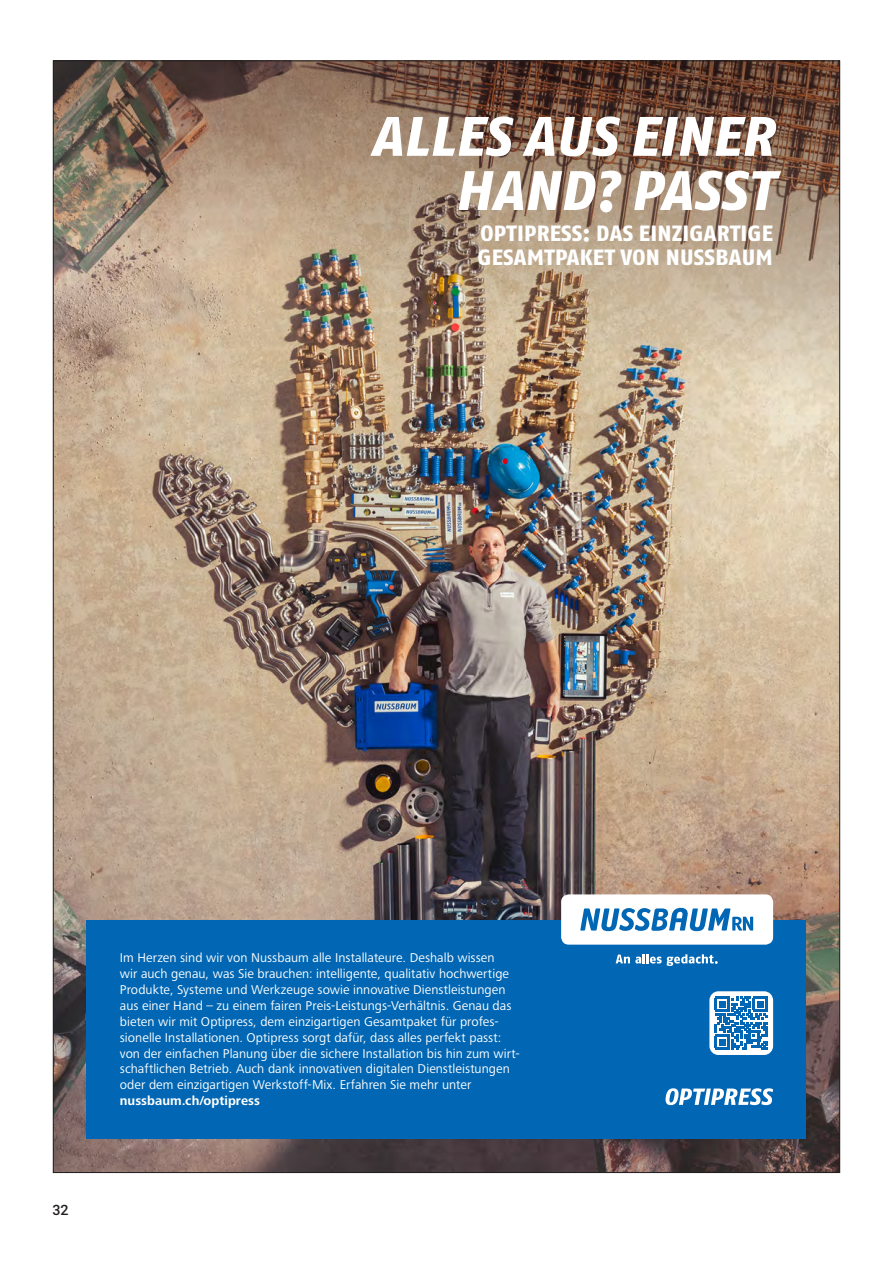
<style>
.page{position:relative;width:893px;height:1263px;background:#fff}
.page>*{position:absolute;margin:0;border:0;box-sizing:border-box;transform-origin:0 0}
.t1{font:italic 800 55.5px/54.2px "Fago Pro";letter-spacing:.01em;color:#fff;text-align:right}
.t2{font:800 22.05px/24.2px "Fago Pro";letter-spacing:.01em;color:#fff}
.t3{font:500 14.25px "Roboto";color:#231f20}
.t4{font:13.2px/15.9px "Frutiger Next LTW1 G";letter-spacing:.005em;color:#fff}
.t5{font:700 13.2px "Frutiger Next LTW1 G";letter-spacing:.005em;color:#fff}
</style>
<div class="page">
<img style="left:55px;top:469px;width:783px;height:702px">
<div style="left:87px;top:919px;width:719px;height:219px;background:#0166b3"></div>
<div style="left:561px;top:894px;width:212px;height:51px;background:#fff;border-radius:8px"></div>
<svg style="left:580px;top:908px;width:173px;height:23px"></svg>
<svg style="left:616px;top:954px;width:102px;height:12px"></svg>
<svg style="left:666px;top:1088px;width:107px;height:17px"></svg>
<div style="left:709px;top:991px;width:64px;height:64px;background:#fff;border-radius:9px"></div>
<svg style="left:715px;top:997px;width:53px;height:52px"></svg>
<img style="left:55px;top:63px;width:783px;height:406px">
<h1 class="t1" style="left:370px;top:109px;width:404px">ALLES AUS EINER<br>HAND? PASST</h1>
<h2 class="t2" style="left:477px;top:221px;width:297px">OPTIPRESS: DAS EINZIGARTIGE<br>GESAMTPAKET VON NUSSBAUM</h2>
<p class="t3" style="left:53px;top:1199px;width:18px">32</p>
<p class="t4" style="left:120px;top:950px;width:401px">Im Herzen sind wir von Nussbaum alle Installateure. Deshalb wissen<br>wir auch genau, was Sie brauchen: intelligente, qualitativ hochwertige Produkte, Systeme und Werkzeuge sowie innovative Dienstleistungen aus einer Hand – zu einem fairen Preis-Leistungs-Verhältnis. Genau das bieten wir mit Optipress, dem einzigartigen Gesamtpaket für profes&shy;sionelle Installationen. Optipress sorgt dafür, dass alles perfekt passt: von der einfachen Planung über die sichere Installation bis hin zum wirt&shy;schaftlichen Betrieb. Auch dank innovativen digitalen Dienstleistungen oder dem einzigartigen Werkstoff-Mix. Erfahren Sie mehr unter</p>
<p class="t5" style="left:120px;top:1093px;width:142px">nussbaum.ch/optipress</p>
</div>
